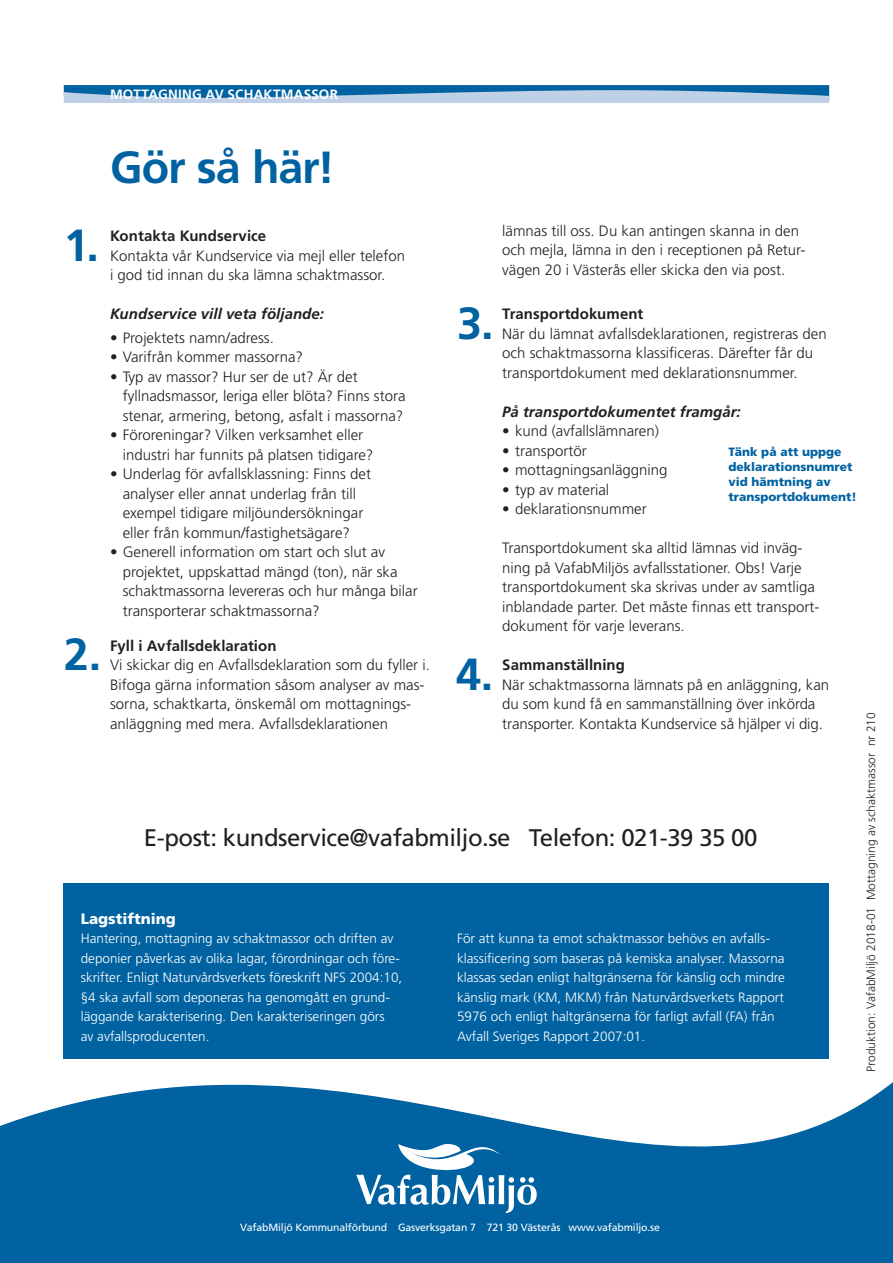
<style>
.page{position:relative;width:893px;height:1263px;background:#fff}
.page>*{position:absolute;margin:0;border:0;box-sizing:border-box;transform-origin:0 0}
.t1{font:700 45px "Frutiger LT Std";color:#0062a1}
.t2{font:24px "Frutiger LT Std";letter-spacing:-.02em;color:#231f20}
.t3{font:300 15px/19.5px "Frutiger LT Std";color:#231f20}
.t4{font:700 15px "Frutiger LT Std";letter-spacing:.005em;color:#231f20}
.t5{font:italic 700 15px "Frutiger LT Std";color:#231f20}
.t6{font:900 15px "Frutiger LT Std";color:#fff}
.t7{font:300 13.5px/19.5px "Frutiger LT Std";color:#fff}
.t8{font:700 13.5px "Frutiger LT Std";letter-spacing:.015em;color:#fff}
.t9{font:900 12px/15px "Frutiger LT Std";color:#0062a1}
.t10{font:300 12px "Frutiger LT Std";color:#231f20}
.t11{font:10.5px "Frutiger LT Std";letter-spacing:-.015em;color:#fff}
</style>
<div class="page">
<svg style="left:64px;top:85px;width:765px;height:18px;background:#639bc5"></svg>
<div style="left:64px;top:883px;width:765px;height:176px;background:#0062a1"></div>
<svg style="left:0;top:976px;width:893px;height:287px;fill:#0062a1"></svg>
<svg style="left:356px;top:1128px;width:181px;height:85px"></svg>
<p class="t8" style="left:110px;top:87px;width:229px">mottagning av schaktmasso r</p>
<h1 class="t1" style="left:110px;top:140px;width:226px">Gör så här!</h1>
<h1 class="t1" style="left:64px;top:218px;width:37px">1.</h1>
<h1 class="t1" style="left:64px;top:628px;width:39px">2.</h1>
<p class="t4" style="left:110px;top:227px;width:158px">Kontakta Kundservice</p>
<p class="t3" style="left:110px;top:246px;width:296px">Kontakta vår Kundservice via mejl eller telefon i god tid innan du ska lämna schaktmassor.</p>
<p class="t5" style="left:110px;top:305px;width:216px">Kundservice vill veta följande:</p>
<p class="t3" style="left:110px;top:328px;width:165px">• Projektets namn/adress.</p>
<p class="t3" style="left:110px;top:348px;width:195px">• Varifrån kommer massorna?</p>
<p class="t3" style="left:123px;top:367px;width:284px;text-indent:-13px">• Typ av massor? Hur ser de ut? Är det fyllnadsmassor, leriga eller blöta? Finns stora stenar, armering, betong, asfalt i massorna?</p>
<p class="t3" style="left:123px;top:426px;width:252px;text-indent:-13px">• Föroreningar? Vilken verksamhet eller industri har funnits på platsen tidigare?</p>
<p class="t3" style="left:110px;top:465px;width:263px;text-align:center">• Underlag för avfallsklassning: Finns det analyser eller annat underlag från till exempel tidigare miljöundersökningar eller från kommun/fastighetsägare?</p>
<p class="t3" style="left:123px;top:543px;width:297px;text-indent:-13px">• Generell information om start och slut av projektet, uppskattad mängd (ton), när ska schaktmassorna levereras och hur många bilar transporterar schaktmassorna?</p>
<p class="t4" style="left:110px;top:637px;width:168px">Fyll i Avfallsdeklaration</p>
<p class="t3" style="left:110px;top:655px;width:321px">Vi skickar dig en Avfallsdeklaration som du fyller i.<br>Bifoga gärna information såsom analyser av mas&shy;sorna, schaktkarta, önskemål om mottagnings&shy;anläggning med mera. Avfallsdeklarationen</p>
<h1 class="t1" style="left:457px;top:296px;width:38px">3.</h1>
<h1 class="t1" style="left:456px;top:647px;width:39px">4.</h1>
<p class="t3" style="left:502px;top:221px;width:305px">lämnas till oss. Du kan antingen skanna in den och mejla, lämna in den i receptionen på Retur&shy;vägen 20 i Västerås eller skicka den via post.</p>
<p class="t4" style="left:502px;top:305px;width:143px">Transportdokument</p>
<p class="t3" style="left:502px;top:324px;width:326px">När du lämnat avfallsdeklarationen, registreras den och schaktmassorna klassificeras. Därefter får du transportdokument med deklarationsnummer.</p>
<p class="t5" style="left:502px;top:403px;width:240px">På transportdokumentet framgår:</p>
<p class="t3" style="left:502px;top:421px;width:158px">• kund (avfallslämnaren)</p>
<p class="t3" style="left:502px;top:441px;width:86px">• transportör</p>
<p class="t3" style="left:502px;top:460px;width:167px">• mottagningsanläggning</p>
<p class="t3" style="left:502px;top:480px;width:108px">• typ av material</p>
<p class="t3" style="left:502px;top:499px;width:146px">• deklarationsnummer</p>
<p class="t3" style="left:502px;top:538px;width:318px">Transportdokument ska alltid lämnas vid inväg&shy;ning på VafabMiljös avfallsstationer. Obs! Varje transportdokument ska skrivas under av samtliga inblandade parter. Det måste finnas ett transport&shy;dokument för varje leverans.</p>
<p class="t4" style="left:502px;top:656px;width:124px">Sammanställning</p>
<p class="t3" style="left:502px;top:675px;width:328px">När schaktmassorna lämnats på en anläggning, kan du som kund få en sammanställning över inkörda transporter. Kontakta Kundservice så hjälper vi dig.</p>
<p class="t9" style="left:729px;top:444px;width:130px">Tänk på att uppge deklarationsnumret vid hämtning av transportdokument!</p>
<h2 class="t2" style="left:144px;top:823px;width:615px">E-post: kundservice@vafabmiljo.se Telefon: 021-39 35 00</h2>
<p class="t6" style="left:81px;top:909px;width:97px">Lagstiftning</p>
<p class="t7" style="left:81px;top:929px;width:323px">Hantering, mottagning av schaktmassor och driften av deponier påverkas av olika lagar, förordningar och före&shy;skrifter. Enligt Naturvårdsverkets föreskrift NFS 2004:10, §4 ska avfall som deponeras ha genomgått en grund&shy;läggande karakterisering. Den karakteriseringen görs<br>av avfallsproducenten.</p>
<p class="t7" style="left:457px;top:929px;width:329px">För att kunna ta emot schaktmassor behövs en avfalls&shy;klassificering som baseras på kemiska analyser. Massorna klassas sedan enligt haltgränserna för känslig och mindre känslig mark (KM, MKM) från Naturvårdsverkets Rapport 5976 och enligt haltgränserna för farligt avfall (FA) från Avfall Sveriges Rapport 2007:01.</p>
<p class="t10" style="left:864px;top:1071px;width:361px;rotate:-90deg">Produktion: VafabMiljö 2018-01 Mottagning av schaktmassor nr 210</p>
<p class="t11" style="left:240px;top:1221px;width:421px">VafabMiljö Kommunalförbund Gasverksgatan 7 721 30 Västerås www.vafabmiljo.se</p>
</div>
